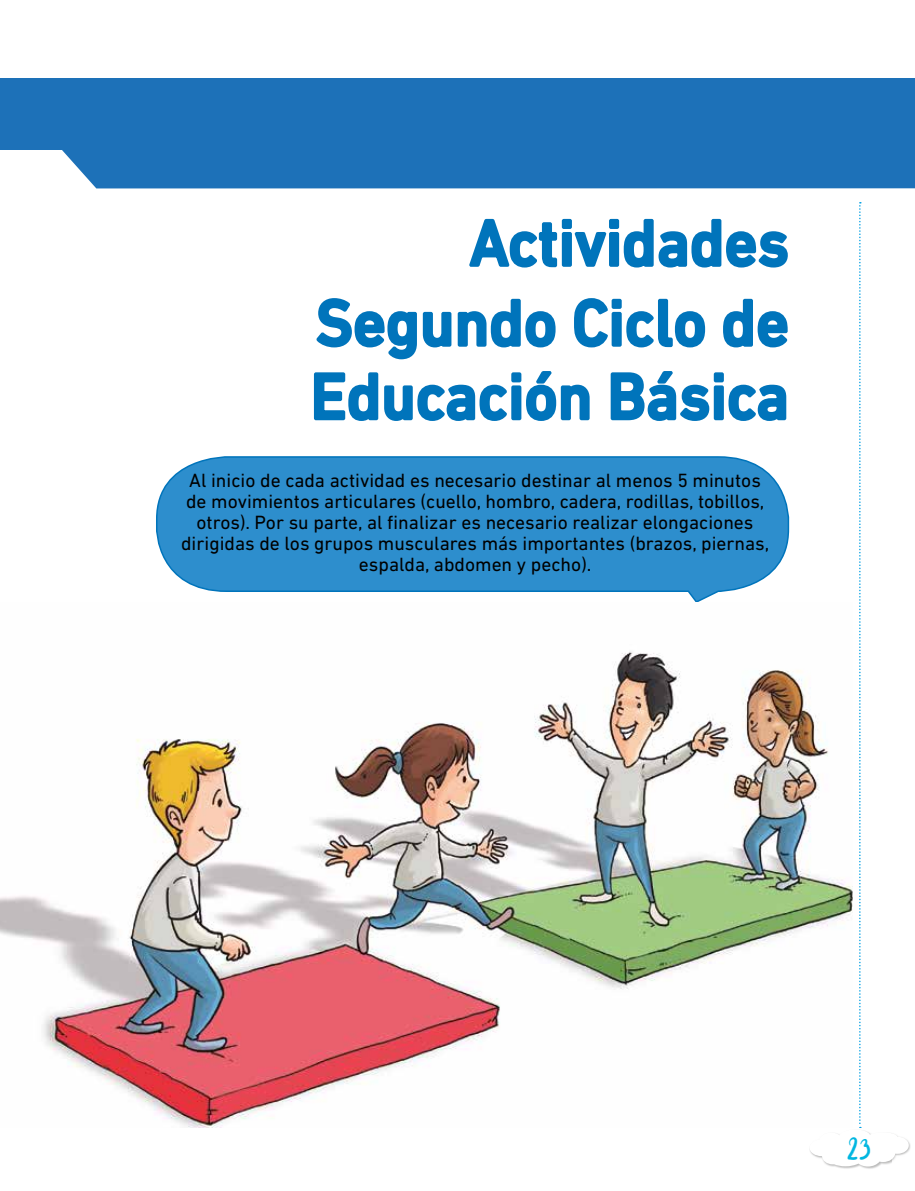
<style>
.page{position:relative;width:915px;height:1191px;background:#fff}
.page>*{position:absolute;margin:0;border:0;box-sizing:border-box;transform-origin:0 0}
.t1{font:500 66px/79.9px "DIN Next LT Pro";color:#0074bb;text-align:right;scale:.96 1}
.t2{font:33px "Labai";color:#00b6e0}
.t3{font:19.5px/21px "DIN Next LT Pro";color:#000;text-align:center}
</style>
<div class="page">
<div style="left:0;top:78px;width:914px;height:72px;background:#1d71b8"></div>
<div style="left:62px;top:150px;width:852px;height:38px;background:#1d71b8"></div>
<img style="left:831px;top:1141px;width:80px;height:28px">
<svg style="left:809px;top:202px;width:99px;height:964px"></svg>
<svg style="left:156px;top:456px;width:633px;height:146px"></svg>
<svg style="left:469px;top:218px;width:319px;height:50px"></svg>
<svg style="left:316px;top:298px;width:240px;height:62px"></svg>
<svg style="left:574px;top:298px;width:132px;height:50px"></svg>
<svg style="left:723px;top:298px;width:65px;height:50px"></svg>
<svg style="left:313px;top:371px;width:277px;height:50px"></svg>
<svg style="left:610px;top:371px;width:177px;height:50px"></svg>
<img style="left:0;top:603px;width:851px;height:524px">
<h1 class="t1" style="left:316px;top:202px;width:494px">Actividades<br>Segundo Ciclo de</h1>
<h1 class="t1" style="left:310px;top:356px;width:499px">Educación Básica</h1>
<p class="t3" style="left:181px;top:469px;width:589px">Al inicio de cada actividad es necesario destinar al menos 5 minutos de movimientos articulares (cuello, hombro, cadera, rodillas, tobillos, otros). Por su parte, al finalizar es necesario realizar elongaciones dirigidas de los grupos musculares más importantes (brazos, piernas, espalda, abdomen y pecho).</p>
<h2 class="t2" style="left:847px;top:1133px;width:25px">23</h2>
</div>
